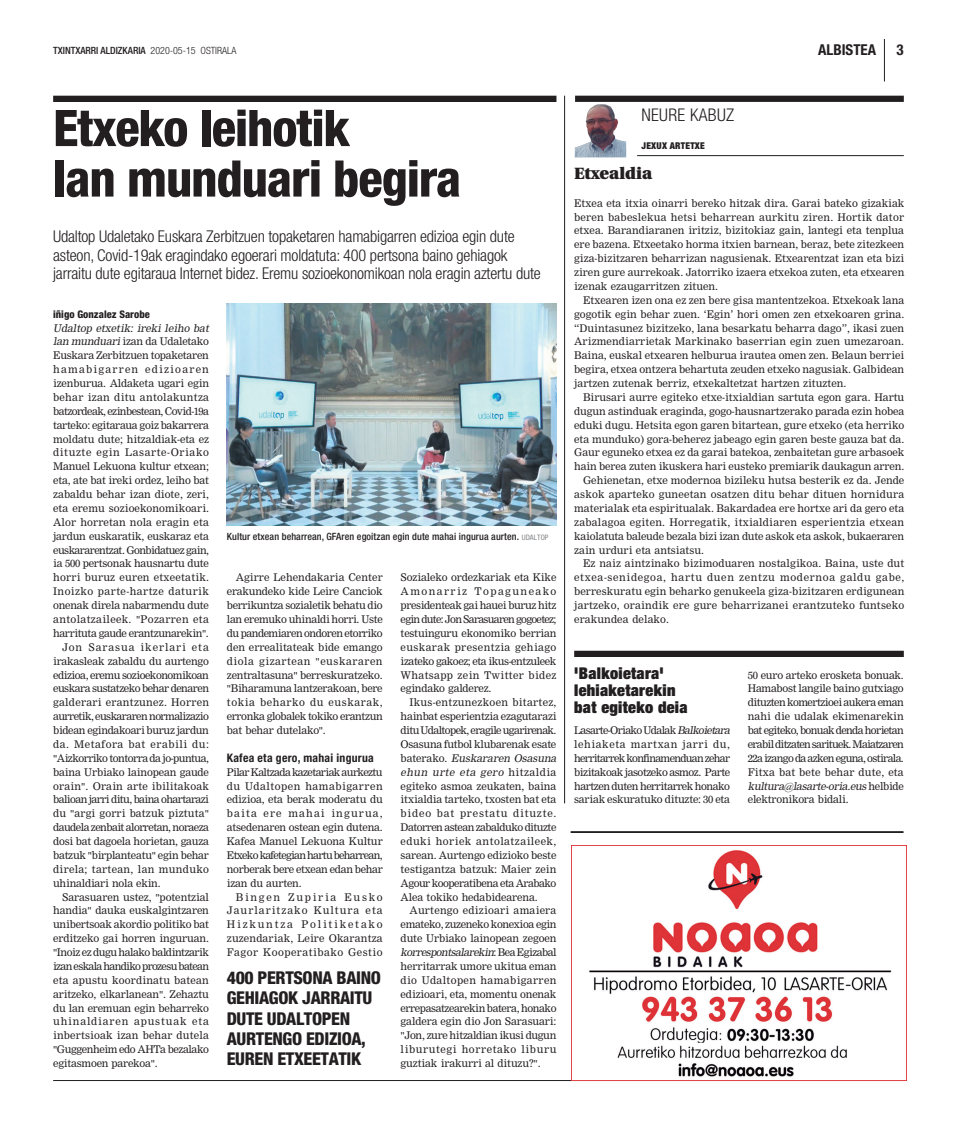
<style>
.page{position:relative;width:957px;height:1134px;background:#fff}
.page>*{position:absolute;margin:0;border:0;box-sizing:border-box;transform-origin:0 0}
.Titulua-B{font:800 condensed 50.5px/50.5px "Helvetica Neue";letter-spacing:-.02em;color:#231f20}
.Leihoa{font:800 condensed 17.62px/20.2px "Helvetica Neue";letter-spacing:-.02em;color:#231f20}
.Atala{font:300 condensed 17.5px "Helvetica Neue";letter-spacing:.02em;color:#231f20}
.Sarrera{font:300 condensed 16.25px/18.8px "Helvetica Neue";letter-spacing:-.01em;color:#231f20}
.Titulua-Cc{font:900 expanded 16.25px/17.2px "Helvetica Neue";letter-spacing:.02em;color:#231f20}
.IRITZIA-Titulua-B{font:900 16.25px "Utopia";color:#231f20}
.Orriburua-Orrialde-z{font:700 condensed 15px "Helvetica Neue";color:#231f20}
.Tartekia{font:700 condensed 11.75px "Helvetica Neue";letter-spacing:.02em;color:#231f20}
.Medaila{font:800 condensed 10.5px "Helvetica Neue";color:#231f20}
.Testua-JUST-Koxka{font:10.38px/13.9px "Nimrod";letter-spacing:-.01em;color:#231f20;text-align:justify}
.Testua-JUST-Hasi{font:10.38px/13.9px "Nimrod";letter-spacing:-.02em;color:#231f20;text-align:justify}
.Testua-JUST-Hasi-2{font:10.38px/13.9px "Nimrod";letter-spacing:-.045em;color:#231f20}
.ArgazkiOina{font:500 condensed 10px "Helvetica Neue";letter-spacing:.01em;color:#231f20}
.Orriburua-Data{font:500 condensed 10px "Helvetica Neue";color:#231f20}
.IRITZIA-Iritziemaile{font:900 condensed 9.38px "Helvetica Neue";letter-spacing:.03em;color:#231f20}
.s1{font-weight:300}
.s2{font-style:italic}
.s3{font-weight:400;font-size:7.5px;color:#808285}
</style>
<div class="page">
<hr style="left:53px;top:1080px;width:851px;height:1px;background:#231f20">
<hr style="left:884px;top:39px;width:1px;height:42px;background:#231f20">
<hr style="left:564px;top:96px;width:1px;height:707px;background:#231f20">
<hr style="left:570px;top:831px;width:333px;height:1px;background:#231f20">
<hr style="left:570px;top:832px;width:333px;height:1px;background:#231f20">
<div style="left:575px;top:96px;width:329px;height:6px;background:#231f20"></div>
<img style="left:575px;top:104px;width:51px;height:53px">
<hr style="left:637px;top:155px;width:267px;height:1px;background:#231f20">
<img style="left:571px;top:845px;width:335px;height:236px">
<div style="left:574px;top:651px;width:330px;height:6px;background:#231f20"></div>
<img style="left:227px;top:304px;width:329px;height:222px">
<div style="left:53px;top:96px;width:503px;height:6px;background:#231f20"></div>
<p class="Orriburua-Data" style="left:53px;top:45px;width:185px">TXINTXARRI ALDIZKARIA <span class="s1">2020-05-15 OSTIRALA</span></p>
<p class="Orriburua-Orrialde-z" style="left:818px;top:41px;width:60px">ALBISTEA</p>
<p class="Orriburua-Orrialde-z" style="left:896px;top:41px;width:9px">3</p>
<p class="Titulua-B" style="left:53px;top:102px;width:409px">Etxeko leihotik<br>lan munduari begira</p>
<p class="Sarrera" style="left:53px;top:227px;width:489px">Udaltop Udaletako Euskara Zerbitzuen topaketaren hamabigarren edizioa egin dute asteon, Covid-19ak eragindako egoerari moldatuta: 400 pertsona baino gehiagok jarraitu dute egitaraua Internet bidez. Eremu sozioekonomikoan nola eragin aztertu dute</p>
<p class="Medaila" style="left:53px;top:307px;width:98px">iñigo Gonzalez Sarobe</p>
<p class="Testua-JUST-Hasi" style="left:53px;top:321px;width:159px;text-align:left"><span class="s2">Udaltop etxetik: ireki leiho bat lan munduari</span>izan da Udaletako<br>Euskara Zerbitzuen topaketaren hamabigarren edizioaren izenburua. Aldaketa ugari egin behar izan ditu antolakuntza batzordeak, ezinbestean, Covid-19a tarteko: egitaraua goiz bakarrera moldatu dute; hitzaldiak-eta ez dituzte egin Lasarte-Oriako<br>Manuel Lekuona kultur etxean; eta, ate bat ireki ordez, leiho bat zabaldu behar izan diote, zeri, eta eremu sozioekonomikoari.<br>Alor horretan nola eragin eta jardun euskaratik, euskaraz eta euskararentzat. Gonbidatuez gain, ia 500 pertsonak hausnartu dute horri buruz euren etxeetatik.<br>Inoizko parte-hartze daturik onenak direla nabarmendu dute antolatzaileek. "Pozarren eta harrituta gaude erantzunarekin".</p>
<p class="Testua-JUST-Koxka" style="left:53px;top:640px;width:157px;text-indent:9px">Jon Sarasua ikerlari eta irakasleak zabaldu du aurtengo edizioa, eremu sozioekonomikoan euskara sustatzeko behar denaren galderari erantzunez. Horren aurretik, euskararen normalizazio bidean egindakoari buruz jardun da. Metafora bat erabili du: "Aizkorriko tontorra da jo-puntua, baina Urbiako lainopean gaude orain". Orain arte ibilitakoak balioan jarri ditu, baina ohartarazi du "argi gorri batzuk piztuta" daudela zenbait alorretan, noraeza dosi bat dagoela horietan, gauza batzuk "birplanteatu" egin behar direla; tartean, lan munduko uhinaldiari nola ekin.</p>
<p class="Testua-JUST-Koxka" style="left:53px;top:890px;width:157px;text-indent:9px">Sarasuaren ustez, "potentzial handia" dauka euskalgintzaren unibertsoak akordio politiko bat erditzeko gai horren inguruan. "Inoiz ez dugu halako baldintzarik izan eskala handiko prozesu batean eta apustu koordinatu batean aritzeko, elkarlanean". Zehaztu du lan eremuan egin beharreko uhinaldiaren apustuak eta inbertsioak izan behar dutela "Guggenheim edo AHTa bezalako egitasmoen parekoa".</p>
<p class="ArgazkiOina" style="left:227px;top:530px;width:323px">Kultur etxean beharrean, GFAren egoitzan egin dute mahai ingurua aurten. <span class="s3">UDALTOP</span></p>
<p class="Testua-JUST-Koxka" style="left:227px;top:571px;width:157px;text-indent:9px">Agirre Lehendakaria Center erakundeko kide Leire Canciok berrikuntza sozialetik behatu dio lan eremuko uhinaldi horri. Uste du pandemiaren ondoren etorriko den errealitateak bide emango diola gizartean "euskararen zentraltasuna" berreskuratzeko. "Biharamuna lantzerakoan, bere tokia beharko du euskarak, erronka globalek tokiko erantzun bat behar dutelako".</p>
<p class="Tartekia" style="left:227px;top:750px;width:148px">Kafea eta gero, mahai ingurua</p>
<p class="Testua-JUST-Hasi" style="left:227px;top:765px;width:157px">Pilar Kaltzada kazetariak aurkeztu du Udaltopen hamabigarren edizioa, eta berak moderatu du baita ere mahai ingurua, atsedenaren ostean egin dutena.<br>Kafea Manuel Lekuona Kultur Etxeko kafetegian hartu beharrean, norberak bere etxean edan behar izan du aurten.</p>
<p class="Testua-JUST-Koxka" style="left:227px;top:890px;width:157px;text-indent:9px">Bingen Zupiria Eusko Jaurlaritzako Kultura eta Hizkuntza Politiketako zuzendariak, Leire Okarantza Fagor Kooperatibako Gestio</p>
<p class="Leihoa" style="left:227px;top:967px;width:156px">400 PERTSONA BAINO<br>GEHIAGOK JARRAITU<br>DUTE UDALTOPEN<br>AURTENGO EDIZIOA,<br>EUREN ETXEETATIK</p>
<p class="Testua-JUST-Koxka" style="left:401px;top:571px;width:157px">Sozialeko ordezkariak eta Kike Amonarriz Topaguneako presidenteak gai hauei buruz hitz egin dute: Jon Sarasuaren gogoetez; testuinguru ekonomiko berrian euskarak presentzia gehiago izateko gakoez; eta ikus-entzuleek Whatsapp zein Twitter bidez egindako galderez.</p>
<p class="Testua-JUST-Koxka" style="left:401px;top:696px;width:160px;text-align:left;text-indent:9px">Ikus-entzunezkoen bitartez, hainbat esperientzia ezagutarazi ditu Udaltopek, eragile ugarirenak.<br>Osasuna futbol klubarenak esate b a t e r a k o . <span class="s2">Euskararen Osasuna ehun urte eta gero</span> h i t z a l d i a egiteko asmoa zeukaten, baina itxialdia tarteko, txosten bat eta bideo bat prestatu dituzte.<br>Datorren astean zabalduko dituzte eduki horiek antolatzaileek, sarean. Aurtengo edizioko beste testigantza batzuk: Maier zein<br>Agour kooperatibena eta Arabako<br>Alea tokiko hedabidearena.</p>
<p class="Testua-JUST-Koxka" style="left:401px;top:904px;width:157px;text-indent:9px">Aurtengo edizioari amaiera emateko, zuzeneko konexioa egin dute Urbiako lainopean zegoen <span class="s2">korrespontsalarekin</span>: B e a E g i z a b a l herritarrak umore ukitua eman dio Udaltopen hamabigarren edizioari, eta, momentu onenak errepasatzearekin batera, honako galdera egin dio Jon Sarasuari: "Jon, zure hitzaldian ikusi dugun liburutegi horretako liburu guztiak irakurri al dituzu?".</p>
<p class="Atala" style="left:641px;top:105px;width:94px">NEURE KABUZ</p>
<p class="IRITZIA-Iritziemaile" style="left:641px;top:140px;width:65px">JEXUX ARTETXE</p>
<p class="IRITZIA-Titulua-B" style="left:574px;top:164px;width:80px">Etxealdia</p>
<p class="Testua-JUST-Hasi" style="left:574px;top:196px;width:332px">Etxea eta itxia oinarri bereko hitzak dira. Garai bateko gizakiak beren babeslekua hetsi beharrean aurkitu ziren. Hortik dator etxea. Barandiaranen iritziz, bizitokiaz gain, lantegi eta tenplua ere bazena. Etxeetako horma itxien barnean, beraz, bete zitezkeen giza-bizitzaren beharrizan nagusienak. Etxearentzat izan eta bizi ziren gure aurrekoak. Jatorriko izaera etxekoa zuten, eta etxearen izenak ezaugarritzen zituen.</p>
<p class="Testua-JUST-Koxka" style="left:574px;top:293px;width:332px;text-indent:9px">Etxearen izen ona ez zen bere gisa mantentzekoa. Etxekoak lana gogotik egin behar zuen. ‘Egin’ hori omen zen etxekoaren grina. “Duintasunez bizitzeko, lana besarkatu beharra dago”, ikasi zuen Arizmendiarrietak Markinako baserrian egin zuen umezaroan.<br>Baina, euskal etxearen helburua irautea omen zen. Belaun berriei begira, etxea ontzera behartuta zeuden etxeko nagusiak. Galbidean jartzen zutenak berriz, etxekaltetzat hartzen zituzten.</p>
<p class="Testua-JUST-Koxka" style="left:574px;top:390px;width:332px;text-indent:9px">Birusari aurre egiteko etxe-itxialdian sartuta egon gara. Hartu dugun astinduak eraginda, gogo-hausnartzerako parada ezin hobea eduki dugu. Hetsita egon garen bitartean, gure etxeko (eta herriko eta munduko) gora-beherez jabeago egin garen beste gauza bat da.<br>Gaur eguneko etxea ez da garai batekoa, zenbaitetan gure arbasoek hain berea zuten ikuskera hari eusteko premiarik daukagun arren.</p>
<p class="Testua-JUST-Koxka" style="left:574px;top:474px;width:332px;text-indent:9px">Gehienetan, etxe modernoa bizileku hutsa besterik ez da. Jende askok aparteko guneetan osatzen ditu behar dituen hornidura materialak eta espiritualak. Bakardadea ere hortxe ari da gero eta zabalagoa egiten. Horregatik, itxialdiaren esperientzia etxean kaiolatuta baleude bezala bizi izan dute askok eta askok, bukaeraren zain urduri eta antsiatsu.</p>
<p class="Testua-JUST-Koxka" style="left:574px;top:557px;width:332px;text-indent:9px">Ez naiz aintzinako bizimoduaren nostalgikoa. Baina, uste dut etxea-senidegoa, hartu duen zentzu modernoa galdu gabe, berreskuratu egin beharko genukeela giza-bizitzaren erdigunean jartzeko, oraindik ere gure beharrizanei erantzuteko funtseko erakundea delako.</p>
<p class="Titulua-Cc" style="left:574px;top:664px;width:115px">'Balkoietara' lehiaketarekin bat egiteko deia</p>
<p class="Testua-JUST-Hasi-2" style="left:574px;top:723px;width:160px">Lasarte-Oriako Udalak <span class="s2">Balkoietara </span>lehiaketa martxan jarri du, herritarrek konfinamenduan zehar bizitakoak jasotzeko asmoz. Parte hartzen duten herritarrek honako sariak eskuratuko dituzte: 30 eta</p>
<p class="Testua-JUST-Hasi" style="left:748px;top:668px;width:157px">50 euro arteko erosketa bonuak.<br>Hamabost langile baino gutxiago dituzten komertzioei aukera eman nahi die udalak ekimenarekin bat egiteko, bonuak denda horietan erabil ditzaten sarituek. Maiatzaren 22a izango da azken eguna, ostirala.<br>Fitxa bat bete behar dute, eta <span class="s2">kultura@lasarte-oria.eus</span> h e l b i d e elektronikora bidali.</p>
</div>
